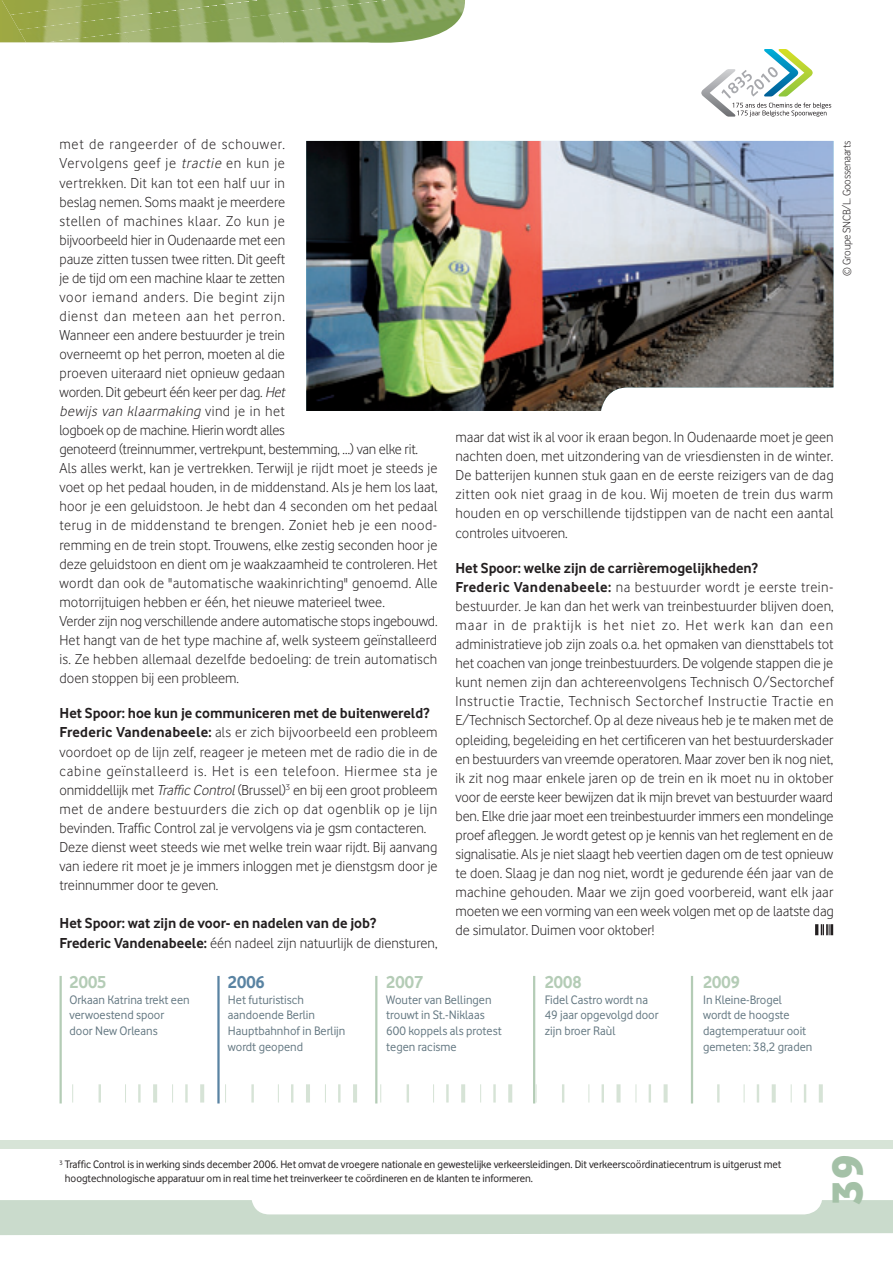
<style>
.page{position:relative;width:893px;height:1263px;background:#fff}
.page>*{position:absolute;margin:0;border:0;box-sizing:border-box;transform-origin:0 0}
.t1{font:45px "Vodafone Ex B";color:#a4c1a7}
.t2{font:700 18px "Vodafone Rg";color:#b4ccb6}
.t3{font:700 18px "Vodafone Rg";color:#5983a2}
.t4{font:15px/19px "Vodafone Lt";color:#231f20}
.t5{font:700 15px "Vodafone Rg";color:#231f20}
.t6{font:12.75px/15.8px "Vodafone Rg";color:#647882}
.t7{font:11.25px/13.5px "Vodafone Rg";letter-spacing:-.005em;color:#231f20}
.t8{font:11.25px "Vodafone Lt";letter-spacing:-.02em;color:#231f20}
.s1{font-style:italic}
.s2{font-family:"Vodafone Rg";font-weight:700}
</style>
<div class="page">
<div style="left:0;top:1140px;width:893px;height:9px;background:#d7e4d7"></div>
<svg style="left:701px;top:49px;width:130px;height:68px"></svg>
<svg style="left:0;top:0;width:267px;height:43px"></svg>
<img style="left:267px;top:0;width:198px;height:43px">
<img style="left:19px;top:0;width:369px;height:42px">
<img style="left:123px;top:15px;width:161px;height:27px">
<img style="left:10px;top:0;width:249px;height:30px">
<img style="left:2px;top:0;width:129px;height:15px">
<img style="left:46px;top:33px;width:83px;height:9px">
<svg style="left:0;top:1200px;width:893px;height:35px"></svg>
<hr style="left:60px;top:976px;width:2px;height:127px;background:#b4ccb6">
<hr style="left:375px;top:976px;width:2px;height:127px;background:#b4ccb6">
<hr style="left:691px;top:976px;width:2px;height:127px;background:#b4ccb6">
<hr style="left:217px;top:976px;width:3px;height:127px;background:#5983a2">
<hr style="left:533px;top:976px;width:2px;height:127px;background:#b4ccb6">
<svg style="left:72px;top:1084px;width:1px;height:18px"></svg>
<svg style="left:125px;top:1084px;width:1px;height:18px"></svg>
<hr style="left:138px;top:1084px;width:3px;height:18px;background:#d6e3d6">
<hr style="left:153px;top:1084px;width:4px;height:18px;background:#d6e3d6">
<svg style="left:99px;top:1084px;width:2px;height:18px"></svg>
<svg style="left:172px;top:1084px;width:1px;height:18px"></svg>
<hr style="left:185px;top:1084px;width:3px;height:18px;background:#d6e3d6">
<hr style="left:200px;top:1084px;width:4px;height:18px;background:#d6e3d6">
<svg style="left:380px;top:1084px;width:1px;height:18px"></svg>
<svg style="left:433px;top:1084px;width:1px;height:18px"></svg>
<hr style="left:446px;top:1084px;width:3px;height:18px;background:#d6e3d6">
<hr style="left:461px;top:1084px;width:4px;height:18px;background:#d6e3d6">
<svg style="left:407px;top:1084px;width:2px;height:18px"></svg>
<svg style="left:480px;top:1084px;width:1px;height:18px"></svg>
<hr style="left:493px;top:1084px;width:3px;height:18px;background:#d6e3d6">
<hr style="left:508px;top:1084px;width:4px;height:18px;background:#d6e3d6">
<svg style="left:744px;top:1084px;width:1px;height:18px"></svg>
<svg style="left:757px;top:1084px;width:2px;height:18px"></svg>
<hr style="left:772px;top:1084px;width:4px;height:18px;background:#d6e3d6">
<hr style="left:717px;top:1084px;width:3px;height:18px;background:#d6e3d6">
<svg style="left:791px;top:1084px;width:1px;height:18px"></svg>
<svg style="left:804px;top:1084px;width:2px;height:18px"></svg>
<hr style="left:819px;top:1084px;width:4px;height:18px;background:#d6e3d6">
<svg style="left:225px;top:1084px;width:1px;height:18px"></svg>
<svg style="left:278px;top:1084px;width:1px;height:18px"></svg>
<svg style="left:291px;top:1084px;width:2px;height:18px"></svg>
<hr style="left:306px;top:1084px;width:4px;height:18px;background:#d6e3d6">
<hr style="left:251px;top:1084px;width:3px;height:18px;background:#d6e3d6">
<svg style="left:325px;top:1084px;width:1px;height:18px"></svg>
<hr style="left:338px;top:1084px;width:3px;height:18px;background:#d6e3d6">
<hr style="left:353px;top:1084px;width:4px;height:18px;background:#d6e3d6">
<svg style="left:536px;top:1084px;width:1px;height:18px"></svg>
<svg style="left:588px;top:1084px;width:1px;height:18px"></svg>
<svg style="left:602px;top:1084px;width:2px;height:18px"></svg>
<svg style="left:616px;top:1084px;width:4px;height:18px"></svg>
<svg style="left:562px;top:1084px;width:2px;height:18px"></svg>
<svg style="left:636px;top:1084px;width:1px;height:18px"></svg>
<svg style="left:649px;top:1084px;width:2px;height:18px"></svg>
<svg style="left:664px;top:1084px;width:4px;height:18px"></svg>
<svg style="left:815px;top:924px;width:18px;height:11px"></svg>
<img style="left:306px;top:141px;width:527px;height:270px">
<p class="t4" style="left:60px;top:135px;width:380px">met de rangeerder of de schouwer.<br>Vervolgens geef je <span class="s1">tractie</span> en kun je<br>vertrekken. Dit kan tot een half uur in<br>beslag nemen. Soms maakt je meerdere<br>stellen of machines klaar. Zo kun je<br>bijvoorbeeld hier in Oudenaarde met een<br>pauze zitten tussen twee ritten. Dit geeft<br>je de tijd om een machine klaar te zetten<br>voor iemand anders. Die begint zijn<br>dienst dan meteen aan het perron.<br>Wanneer een andere bestuurder je trein<br>overneemt op het perron, moeten al die<br>proeven uiteraard niet opnieuw gedaan<br>worden. Dit gebeurt één keer per dag. <span class="s1">Het<br>bewijs van klaarmaking</span> v i n d j e i n h e t<br>logboek op de machine. Hierin wordt alles<br>genoteerd (treinnummer, vertrekpunt, bestemming, …) van elke rit.<br>Als alles werkt, kan je vertrekken. Terwijl je rijdt moet je steeds je voet op het pedaal houden, in de middenstand. Als je hem los laat, hoor je een geluidstoon. Je hebt dan 4 seconden om het pedaal terug in de middenstand te brengen. Zoniet heb je een nood&shy;remming en de trein stopt. Trouwens, elke zestig seconden hoor je deze geluidstoon en dient om je waakzaamheid te controleren. Het wordt dan ook de "automatische waakinrichting" genoemd. Alle motorrijtuigen hebben er één, het nieuwe materieel twee.<br>Verder zijn nog verschillende andere automatische stops ingebouwd.<br>Het hangt van de het type machine af, welk systeem geïnstalleerd is. Ze hebben allemaal dezelfde bedoeling: de trein automatisch doen stoppen bij een probleem.</p>
<p class="t5" style="left:60px;top:705px;width:371px">Het Spoor: hoe kun je communiceren met de buitenwereld?</p>
<p class="t4" style="left:60px;top:723px;width:380px"><span class="s2">Frederic Vandenabeele:</span> als er zich bijvoorbeeld een probleem voordoet op de lijn zelf, reageer je meteen met de radio die in de cabine geïnstalleerd is. Het is een telefoon. Hiermee sta je onmiddellijk met <span class="s1">Traffic Control</span>(Brussel)<sup>3</sup> en bij een groot probleem met de andere bestuurders die zich op dat ogenblik op je lijn bevinden. Traffic Control zal je vervolgens via je gsm contacteren.<br>Deze dienst weet steeds wie met welke trein waar rijdt. Bij aanvang van iedere rit moet je je immers inloggen met je dienstgsm door je treinnummer door te geven.</p>
<p class="t5" style="left:60px;top:915px;width:318px">Het Spoor: wat zijn de voor- en nadelen van de job?</p>
<p class="t4" style="left:60px;top:933px;width:379px"><span class="s2">Frederic Vandenabeele:</span> één nadeel zijn natuurlijk de diensturen,</p>
<p class="t8" style="left:840px;top:276px;width:136px;rotate:-90deg">© Groupe SNCB/L. Goossenaarts</p>
<p class="t4" style="left:455px;top:428px;width:380px;text-align:justify">maar dat wist ik al voor ik eraan begon. In Oudenaarde moet je geen nachten doen, met uitzondering van de vriesdiensten in de winter.<br>De batterijen kunnen stuk gaan en de eerste reizigers van de dag zitten ook niet graag in de kou. Wij moeten de trein dus warm houden en op verschillende tijdstippen van de nacht een aantal controles uitvoeren.</p>
<p class="t5" style="left:455px;top:559px;width:304px">Het Spoor: welke zijn de carrièremogelijkheden?</p>
<p class="t4" style="left:455px;top:577px;width:380px;text-align:justify"><span class="s2">Frederic Vandenabeele:</span> na bestuurder wordt je eerste trein&shy;bestuurder. Je kan dan het werk van treinbestuurder blijven doen, maar in de praktijk is het niet zo. Het werk kan dan een administratieve job zijn zoals o.a. het opmaken van diensttabels tot het coachen van jonge treinbestuurders. De volgende stappen die je kunt nemen zijn dan achtereenvolgens Technisch O/Sectorchef Instructie Tractie, Technisch Sectorchef Instructie Tractie en E/Technisch Sectorchef. Op al deze niveaus heb je te maken met de opleiding, begeleiding en het certificeren van het bestuurderskader en bestuurders van vreemde operatoren. Maar zover ben ik nog niet, ik zit nog maar enkele jaren op de trein en ik moet nu in oktober voor de eerste keer bewijzen dat ik mijn brevet van bestuurder waard ben. Elke drie jaar moet een treinbestuurder immers een mondelinge proef afleggen. Je wordt getest op je kennis van het reglement en de signalisatie. Als je niet slaagt heb veertien dagen om de test opnieuw te doen. Slaag je dan nog niet, wordt je gedurende één jaar van de machine gehouden. Maar we zijn goed voorbereid, want elk jaar moeten we een vorming van een week volgen met op de laatste dag de simulator. Duimen voor oktober!</p>
<p class="t2" style="left:70px;top:971px;width:38px">2005</p>
<p class="t6" style="left:70px;top:991px;width:122px">Orkaan Katrina trekt een verwoestend spoor door New Orleans</p>
<p class="t3" style="left:228px;top:971px;width:38px">2006</p>
<p class="t6" style="left:228px;top:991px;width:119px">Het futuristisch aandoende Berlin<br>Hauptbahnhof in Berlijn wordt geopend</p>
<p class="t2" style="left:386px;top:971px;width:38px">2007</p>
<p class="t6" style="left:386px;top:991px;width:117px">Wouter van Bellingen trouwt in St.-Niklaas<br>600 koppels als protest tegen racisme</p>
<p class="t2" style="left:545px;top:971px;width:38px">2008</p>
<p class="t6" style="left:545px;top:991px;width:115px">Fidel Castro wordt na<br>49 jaar opgevolgd door zijn broer Raùl</p>
<p class="t2" style="left:703px;top:971px;width:38px">2009</p>
<p class="t6" style="left:703px;top:991px;width:111px">In Kleine-Brogel wordt de hoogste dagtemperatuur ooit gemeten: 38,2 graden</p>
<p class="t7" style="left:65px;top:1158px;width:718px;text-indent:-5px"><sup>3</sup> Traffic Control is in werking sinds december 2006. Het omvat de vroegere nationale en gewestelijke verkeersleidingen. Dit verkeerscoördinatiecentrum is uitgerust met hoogtechnologische apparatuur om in real time het treinverkeer te coördineren en de klanten te informeren.</p>
<h1 class="t1" style="left:819px;top:1205px;width:52px;rotate:-90deg">39</h1>
</div>
